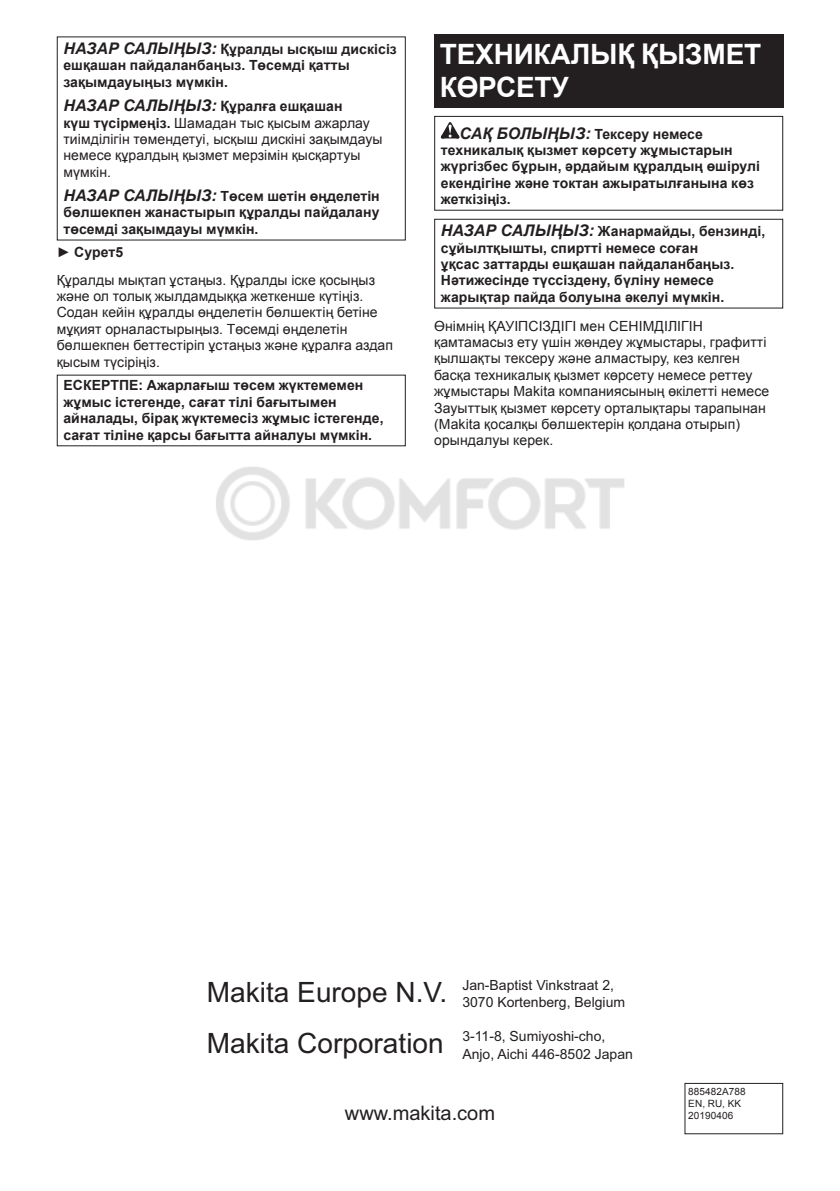
<style>
.page{position:relative;width:840px;height:1191px;background:#fff}
.page>*{position:absolute;margin:0;border:0;box-sizing:border-box;transform-origin:0 0}
.t1{font:700 28px/32.8px "Arial";letter-spacing:-.01em;color:#fff}
.t2{font:28px "Arial";color:#231f20}
.t3{font:20px "Arial";color:#231f20}
.t4{font:14px/16.4px "Arial";letter-spacing:.005em;color:#231f20}
.t5{font:700 14px/16.4px "Arial";letter-spacing:.005em;color:#231f20}
.t6{font:10px/11.8px "Arial";letter-spacing:.005em;color:#231f20}
.s1{font-style:italic;font-size:16px}
.s2{font-weight:700;font-style:italic;font-size:16px}
.s3{font-weight:700}
.s4{font-size:28px}
</style>
<div class="page">
<div style="left:434px;top:34px;width:348px;height:74px;background:#231f20"></div>
<svg style="left:440px;top:122px;width:19px;height:16px"></svg>
<div style="left:434px;top:116px;width:348px;height:95px;border:1px solid #231f20"></div>
<div style="left:434px;top:219px;width:348px;height:89px;border:1px solid #231f20"></div>
<div style="left:684px;top:1083px;width:98px;height:51px;border:1px solid #231f20"></div>
<img style="left:216px;top:467px;width:409px;height:73px">
<p class="t5" style="left:63px;top:41px;width:335px"><span class="s1">НАЗАР САЛЫҢЫЗ:</span> Құралды ысқыш дискісіз ешқашан пайдаланбаңыз. Төсемді қатты зақымдауыңыз мүмкін.</p>
<p class="t4" style="left:63px;top:98px;width:320px"><span class="s2">НАЗАР САЛЫҢЫЗ:</span> <span class="s3">Құралға ешқашан<br>күш түсірмеңіз.</span> Шамадан тыс қысым ажарлау тиімділігін төмендетуі, ысқыш дискіні зақымдауы немесе құралдың қызмет мерзімін қысқартуы мүмкін.</p>
<p class="t5" style="left:63px;top:188px;width:317px;text-align:justify"><span class="s1">НАЗАР САЛЫҢЫЗ:</span> Төсем шетін өңделетін бөлшекпен жанастырып құралды пайдалану төсемді зақымдауы мүмкін.</p>
<p class="t4" style="left:57px;top:238px;width:320px;line-height:27.8px">► <span class="s3">Сурет5<br></span>Құралды мықтап ұстаңыз. Құралды іске қосыңыз</p>
<p class="t4" style="left:57px;top:288px;width:338px">және ол толық жылдамдыққа жеткенше күтіңіз.<br>Содан кейін құралды өңделетін бөлшектің бетіне мұқият орналастырыңыз. Төсемді өңделетін бөлшекпен беттестіріп ұстаңыз және құралға аздап қысым түсіріңіз.</p>
<p class="t5" style="left:63px;top:378px;width:321px">ЕСКЕРТПЕ: Ажарлағыш төсем жүктемемен жұмыс істегенде, сағат тілі бағытымен айналады, бірақ жүктемесіз жұмыс істегенде, сағат тіліне қарсы бағытта айналуы мүмкін.</p>
<h1 class="t1" style="left:439px;top:38px;width:323px">ТЕХНИКАЛЫҚ ҚЫЗМЕТ<br>КӨРСЕТУ</h1>
<p class="t5" style="left:440px;top:126px;width:320px;text-indent:19px"><span class="s1">САҚ БОЛЫҢЫЗ:</span> Тексеру немесе техникалық қызмет көрсету жұмыстарын жүргізбес бұрын, әрдайым құралдың өшірулі екендігіне және токтан ажыратылғанына көз жеткізіңіз.</p>
<p class="t5" style="left:440px;top:224px;width:326px"><span class="s1">НАЗАР САЛЫҢЫЗ:</span> Жанармайды, бензинді, сұйылтқышты, спиртті немесе соған<br>ұқсас заттарды ешқашан пайдаланбаңыз.<br>Нәтижесінде түссіздену, бүліну немесе жарықтар пайда болуына әкелуі мүмкін.</p>
<p class="t4" style="left:434px;top:318px;width:336px">Өнімнің ҚАУІПСІЗДІГІ мен СЕНІМДІЛІГІН қамтамасыз ету үшін жөндеу жұмыстары, графитті қылшақты тексеру және алмастыру, кез келген басқа техникалық қызмет көрсету немесе реттеу жұмыстары Makita компаниясының өкілетті немесе Зауыттық қызмет көрсету орталықтары тарапынан (Makita қосалқы бөлшектерін қолдана отырып) орындалуы керек.</p>
<p class="t4" style="left:462px;top:977px;width:164px">Jan-Baptist Vinkstraat 2,<br>3070 Kortenberg, Belgium</p>
<h1 class="t2" style="left:207px;top:974px;width:242px">Makita Europe N.V.</h1>
<p class="t4" style="left:462px;top:1026px;width:172px;line-height:18px;text-indent:-255px"><span class="s4">Makita Corporation</span> 3-11-8, Sumiyoshi-cho,<br>Anjo, Aichi 446-8502 Japan</p>
<h2 class="t3" style="left:345px;top:1100px;width:152px">www.makita.com</h2>
<p class="t6" style="left:688px;top:1086px;width:59px">885482A788<br>EN, RU, KK<br>20190406</p>
</div>
